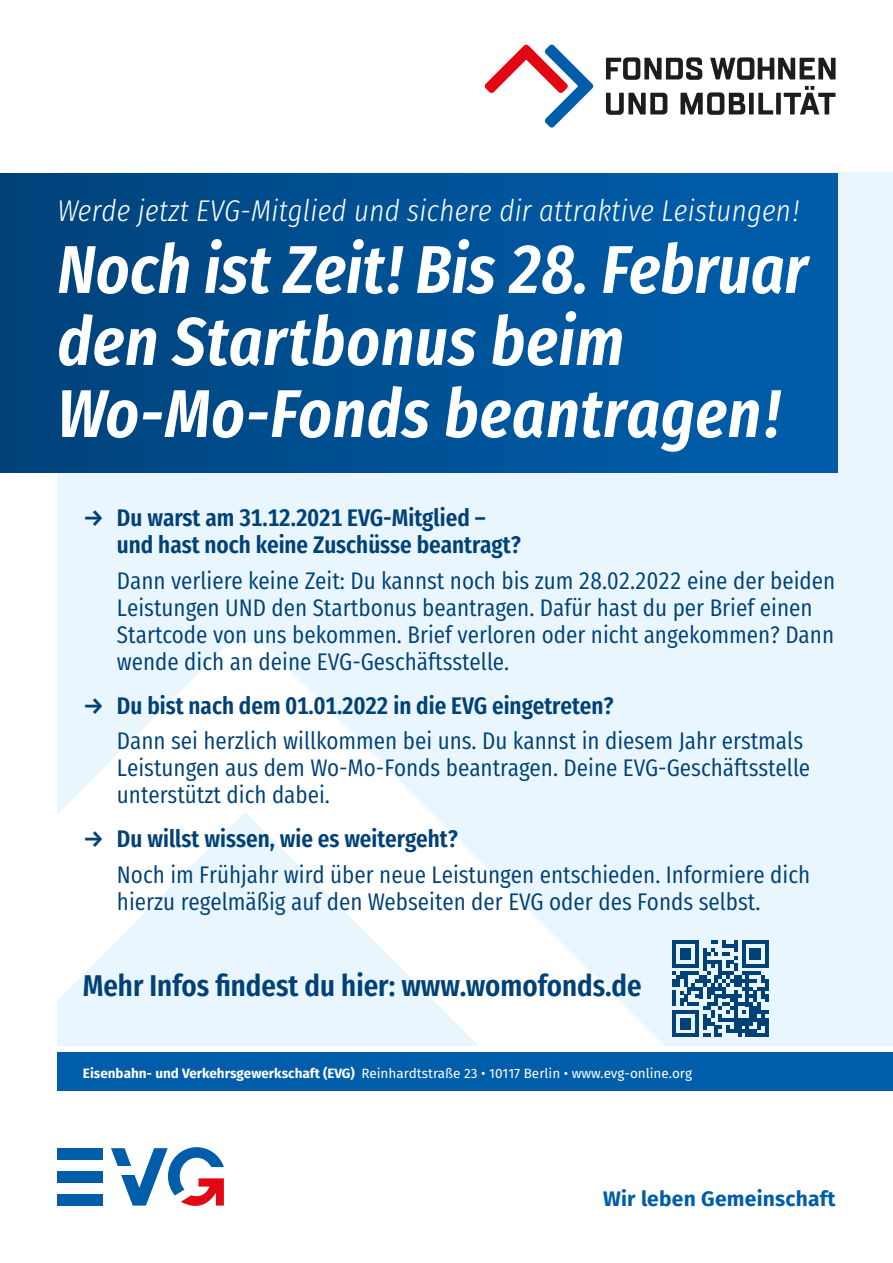
<style>
.page{position:relative;width:893px;height:1263px;background:#fff}
.page>*{position:absolute;margin:0;border:0;box-sizing:border-box;transform-origin:0 0}
.t1{font:italic 600 67.5px/72px "Fira Sans Condensed";letter-spacing:.01em;color:#fff}
.t2{font:italic 300 30px "Fira Sans Condensed";letter-spacing:.01em;color:#fff}
.t3{font:600 30px "Fira Sans Condensed";color:#004177}
.t4{font:24px/27px "Fira Sans Condensed";color:#004177}
.t5{font:600 24px/27px "Fira Sans Condensed";color:#004177}
.t6{font:700 21px "Fira Sans";letter-spacing:.01em;color:#005da9}
.t7{font:13.5px "Fira Sans";color:#fff}
.s1{font-weight:700}
</style>
<div class="page">
<svg style="left:111px;top:1147px;width:113px;height:59px"></svg>
<div style="left:57px;top:1148px;width:46px;height:12px;background:#005da9"></div>
<div style="left:57px;top:1171px;width:46px;height:11px;background:#005da9"></div>
<div style="left:57px;top:1194px;width:46px;height:11px;background:#005da9"></div>
<div style="left:57px;top:172px;width:836px;height:874px;background:#eaf6fe"></div>
<svg style="left:57px;top:641px;width:607px;height:405px"></svg>
<div style="left:0;top:173px;width:838px;height:299px;background:linear-gradient(to right,#00437b,#005fae)"></div>
<svg style="left:606px;top:57px;width:96px;height:23px"></svg>
<svg style="left:710px;top:57px;width:126px;height:23px"></svg>
<svg style="left:606px;top:93px;width:61px;height:22px"></svg>
<svg style="left:680px;top:92px;width:65px;height:23px"></svg>
<div style="left:749px;top:93px;width:5px;height:21px;background:#1d1d1b"></div>
<svg style="left:758px;top:93px;width:15px;height:21px"></svg>
<div style="left:776px;top:93px;width:5px;height:21px;background:#1d1d1b"></div>
<svg style="left:784px;top:86px;width:52px;height:28px"></svg>
<svg style="left:484px;top:44px;width:109px;height:84px"></svg>
<svg style="left:672px;top:940px;width:97px;height:97px"></svg>
<div style="left:57px;top:1052px;width:836px;height:39px;background:#005da9"></div>
<p class="t2" style="left:57px;top:189px;width:743px">Werde jetzt EVG-Mitglied und sichere dir attraktive Leistungen!</p>
<h1 class="t1" style="left:57px;top:233px;width:752px">Noch ist Zeit! Bis 28. Februar den Startbonus beim<br>Wo-Mo-Fonds beantragen!</h1>
<p class="t5" style="left:117px;top:502px;width:406px;text-indent:-34px">→ Du warst am 31.12.2021 EVG-Mitglied – und hast noch keine Zuschüsse beantragt?</p>
<p class="t4" style="left:117px;top:564px;width:720px">Dann verliere keine Zeit: Du kannst noch bis zum 28.02.2022 eine der beiden Leistungen UND den Startbonus beantragen. Dafür hast du per Brief einen Startcode von uns bekommen. Brief verloren oder nicht angekommen? Dann wende dich an deine EVG-Geschäftsstelle.</p>
<p class="t5" style="left:83px;top:689px;width:532px">→ Du bist nach dem 01.01.2022 in die EVG eingetreten?</p>
<p class="t4" style="left:117px;top:725px;width:695px">Dann sei herzlich willkommen bei uns. Du kannst in diesem Jahr erstmals<br>Leistungen aus dem Wo-Mo-Fonds beantragen. Deine EVG-Geschäftsstelle unterstützt dich dabei.</p>
<p class="t5" style="left:83px;top:823px;width:377px">→ Du willst wissen, wie es weitergeht?</p>
<p class="t4" style="left:117px;top:858px;width:695px">Noch im Frühjahr wird über neue Leistungen entschieden. Informiere dich hierzu regelmäßig auf den Webseiten der EVG oder des Fonds selbst.</p>
<p class="t3" style="left:83px;top:958px;width:560px">Mehr Infos findest du hier: www.womofonds.de</p>
<p class="t7" style="left:83px;top:1063px;width:611px"><span class="s1">Eisenbahn- und Verkehrsgewerkschaft (EVG)</span> Reinhardtstraße 23 • 10117 Berlin • www.evg-online.org</p>
<p class="t6" style="left:603px;top:1180px;width:234px">Wir leben Gemeinschaft</p>
</div>
